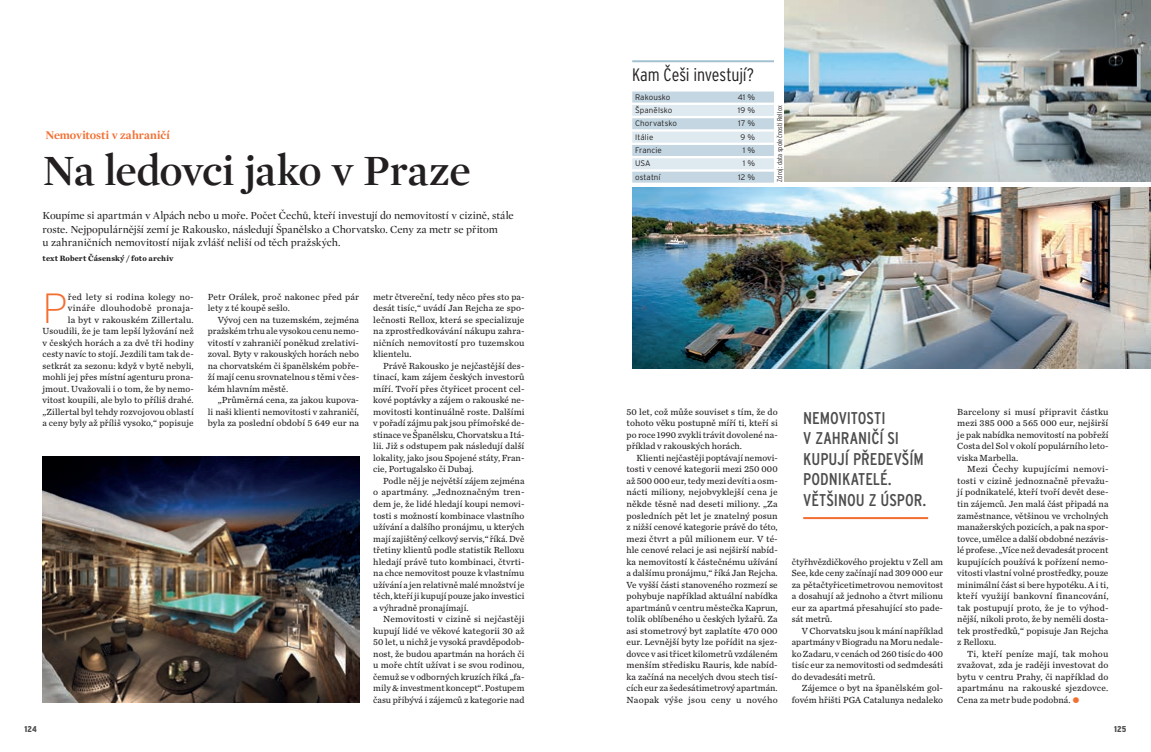
<style>
.page{position:relative;width:1151px;height:752px;background:#fff}
.page>*{position:absolute;margin:0;border:0;box-sizing:border-box;transform-origin:0 0}
.t1{font:600 44px "Mercury Display";letter-spacing:-.015em;color:#231f20}
.t2{font:200 42.1px "Interstate OT";color:#f36e31}
.t3{font:300 condensed 18px "Interstate OT";letter-spacing:-.01em;color:#231f20}
.t4{font:condensed 17px/20.5px "Interstate OT";color:#4b4c4d}
.t5{font:700 12px "Mercury Display";color:#f36e31}
.t6{font:11px/13.5px "Mercury Display";letter-spacing:-.005em;color:#231f20}
.t7{font:9.2px/11.5px "Chronicle Text G3";letter-spacing:.005em;color:#231f20;text-align:justify}
.t8{font:900 condensed 8.5px "Interstate OT";letter-spacing:.015em;color:#4b4c4d}
.t9{font:300 8px "Interstate OT";letter-spacing:.01em;color:#231f20}
.t10{font:700 8px "Chronicle Text G3";letter-spacing:.015em;color:#231f20}
.t11{font:300 condensed 7px "Interstate OT";letter-spacing:.015em;color:#231f20}
.s1{font-family:"Interstate OT";font-weight:700;font-size:16px;color:#f36e31}
</style>
<div class="page">
<img style="left:43px;top:456px;width:316px;height:246px">
<hr style="left:803px;top:517px;width:125px;height:2px;background:#f36e31">
<img style="left:785px;top:0;width:366px;height:181px">
<img style="left:632px;top:187px;width:519px;height:182px">
<hr style="left:632px;top:60px;width:142px;height:2px;background:#a3c2d1">
<div style="left:632px;top:91px;width:142px;height:11px;background:#c3d6e1"></div>
<div style="left:632px;top:105px;width:142px;height:11px;background:#deeaf0"></div>
<div style="left:632px;top:118px;width:142px;height:11px;background:#c3d6e1"></div>
<div style="left:632px;top:131px;width:142px;height:11px;background:#deeaf0"></div>
<div style="left:632px;top:145px;width:142px;height:11px;background:#c3d6e1"></div>
<div style="left:632px;top:158px;width:142px;height:11px;background:#deeaf0"></div>
<div style="left:632px;top:171px;width:142px;height:11px;background:#c3d6e1"></div>
<h3 class="t5" style="left:45px;top:126px;width:126px">Nemovitosti v zahraničí</h3>
<h1 class="t1" style="left:43px;top:139px;width:430px">Na ledovci jako v Praze</h1>
<p class="t6" style="left:43px;top:208px;width:473px">Koupíme si apartmán v Alpách nebo u moře. Počet Čechů, kteří investují do nemovitostí v cizině, stále roste. Nejpopulárnější zemí je Rakousko, následují Španělsko a Chorvatsko. Ceny za metr se přitom<br>u zahraničních nemovitostí nijak zvlášť neliší od těch pražských.</p>
<p class="t10" style="left:43px;top:252px;width:132px">text Robert Čásenský / foto archiv</p>
<h2 class="t2" style="left:43px;top:283px;width:27px">P</h2>
<p class="t7" style="left:43px;top:290px;width:153px;text-align:right">řed lety si rodina kolegy no&shy;vináře dlouhodobě pronaja-<br>la byt v rakouském Zillertalu.<br>Usoudili, že je tam lepší lyžování než v českých horách a za dvě tři hodiny cesty navíc to stojí. Jezdili tam tak de&shy;setkrát za sezonu: když v bytě nebyli, mohli jej přes místní agenturu prona&shy;jmout. Uvažovali i o tom, že by nemo&shy;vitost koupili, ale bylo to příliš drahé. „Zillertal byl tehdy rozvojovou oblastí a ceny byly až příliš vysoko,“ popisuje</p>
<p class="t7" style="left:208px;top:290px;width:153px">Petr Orálek, proč nakonec před pár lety z té koupě sešlo.</p>
<p class="t7" style="left:373px;top:290px;width:153px">metr čtvereční, tedy něco přes sto pa&shy;desát tisíc,“ uvádí Jan Rejcha ze spo&shy;lečnosti Rellox, která se specializuje na zprostředkovávání nákupu zahra&shy;ničních nemovitostí pro tuzemskou klientelu.</p>
<p class="t7" style="left:373px;top:359px;width:153px;text-indent:10px">Právě Rakousko je nejčastější des&shy;tinací, kam zájem českých investorů míří. Tvoří přes čtyřicet procent cel&shy;kové poptávky a zájem o rakouské ne&shy;movitosti kontinuálně roste. Dalšími v pořadí zájmu pak jsou přímořské de&shy;stinace ve Španělsku, Chorvatsku a Itá&shy;lii. Již s odstupem pak následují další lokality, jako jsou Spojené státy, Fran&shy;cie, Portugalsko či Dubaj.</p>
<p class="t7" style="left:373px;top:474px;width:153px;text-indent:10px">Podle něj je největší zájem zejména o apartmány. „Jednoznačným tren&shy;dem je, že lidé hledají koupi nemovi&shy;tosti s možností kombinace vlastního užívání a dalšího pronájmu, u kterých mají zajištěný celkový servis,“ říká. Dvě třetiny klientů podle statistik Relloxu hledají právě tuto kombinaci, čtvrti&shy;na chce nemovitost pouze k vlastnímu užívání a jen relativně malé množství je těch, kteří ji kupují pouze jako investici a výhradně pronajímají.</p>
<p class="t7" style="left:373px;top:612px;width:153px;text-indent:10px">Nemovitosti v cizině si nejčastěji kupují lidé ve věkové kategorii 30 až 50 let, u nichž je vysoká pravděpodob&shy;nost, že budou apartmán na horách či u moře chtít užívat i se svou rodinou, čemuž se v odborných kruzích říká „fa&shy;mily &amp; investment koncept“. Postupem času přibývá i zájemců z kategorie nad</p>
<p class="t7" style="left:208px;top:313px;width:153px;text-indent:10px">Vývoj cen na tuzemském, zejména pražském trhu ale vysokou cenu nemo&shy;vitostí v zahraničí poněkud zrelativi&shy;zoval. Byty v rakouských horách nebo na chorvatském či španělském pobře&shy;ží mají cenu srovnatelnou s těmi v čes&shy;kém hlavním městě.</p>
<p class="t7" style="left:208px;top:394px;width:153px;text-indent:10px">„Průměrná cena, za jakou kupova&shy;li naši klienti nemovitosti v zahraničí, byla za poslední období 5 649 eur na</p>
<h3 class="t3" style="left:632px;top:63px;width:123px">Kam Češi investují?</h3>
<p class="t9" style="left:635px;top:92px;width:37px">Rakousko</p>
<p class="t9" style="left:738px;top:92px;width:19px">41 %</p>
<p class="t9" style="left:635px;top:105px;width:39px">Španělsko</p>
<p class="t9" style="left:738px;top:105px;width:19px">19 %</p>
<p class="t9" style="left:635px;top:119px;width:43px">Chorvatsko</p>
<p class="t9" style="left:738px;top:119px;width:18px">17 %</p>
<p class="t9" style="left:635px;top:132px;width:20px">Itálie</p>
<p class="t9" style="left:740px;top:132px;width:16px">9 %</p>
<p class="t9" style="left:635px;top:145px;width:28px">Francie</p>
<p class="t9" style="left:743px;top:145px;width:14px">1 %</p>
<p class="t9" style="left:635px;top:159px;width:17px">USA</p>
<p class="t9" style="left:743px;top:159px;width:14px">1 %</p>
<p class="t9" style="left:635px;top:172px;width:27px">ostatní</p>
<p class="t9" style="left:738px;top:172px;width:18px">12 %</p>
<p class="t11" style="left:776px;top:181px;width:78px;rotate:-90deg">Zdroj: data společnosti Rellox</p>
<p class="t7" style="left:627px;top:405px;width:153px">50 let, což může souviset s tím, že do tohoto věku postupně míří ti, kteří si po roce 1990 zvykli trávit dovolené na&shy;příklad v rakouských horách.</p>
<p class="t7" style="left:627px;top:451px;width:153px;text-indent:10px">Klienti nejčastěji poptávají nemovi&shy;tosti v cenové kategorii mezi 250 000 až 500 000 eur, tedy mezi devíti a osm&shy;nácti miliony, nejobvyklejší cena je někde těsně nad deseti miliony. „Za posledních pět let je znatelný posun z nižší cenové kategorie právě do této, mezi čtvrt a půl milionem eur. V té&shy;hle cenové relaci je asi nejširší nabíd&shy;ka nemovitostí k částečnému užívání a dalšímu pronájmu,“ říká Jan Rejcha.<br>Ve vyšší části stanoveného rozmezí se pohybuje například aktuální nabídka apartmánů v centru městečka Kaprun, tolik oblíbeného u českých lyžařů. Za asi stometrový byt zaplatíte 470 000 eur. Levnější byty lze pořídit na sjez&shy;dovce v asi třicet kilometrů vzdáleném menším středisku Rauris, kde nabíd&shy;ka začíná na necelých dvou stech tisí&shy;cích eur za šedesátimetrový apartmán.<br>Naopak výše jsou ceny u nového</p>
<h3 class="t4" style="left:803px;top:407px;width:125px">NEMOVITOSTI<br>V ZAHRANIČÍ SI<br>KUPUJÍ PŘEDEVŠÍM<br>PODNIKATELÉ.<br>VĚTŠINOU Z ÚSPOR.</h3>
<p class="t7" style="left:792px;top:555px;width:153px">čtyřhvězdičkového projektu v Zell am See, kde ceny začínají nad 309 000 eur za pětačtyřicetimetrovou nemovitost a dosahují až jednoho a čtvrt milionu eur za apartmá přesahující sto pade&shy;sát metrů.</p>
<p class="t7" style="left:792px;top:624px;width:153px;text-indent:10px">V Chorvatsku jsou k mání například apartmány v Biogradu na Moru nedale&shy;ko Zadaru, v cenách od 260 tisíc do 400 tisíc eur za nemovitosti od sedmdesáti do devadesáti metrů.</p>
<p class="t7" style="left:792px;top:681px;width:153px;text-align:right">Zájemce o byt na španělském gol&shy;fovém hřišti PGA Catalunya nedaleko</p>
<p class="t7" style="left:957px;top:405px;width:153px">Barcelony si musí připravit částku mezi 385 000 a 565 000 eur, nejširší je pak nabídka nemovitostí na pobřeží Costa del Sol v okolí populárního leto&shy;viska Marbella.</p>
<p class="t7" style="left:957px;top:463px;width:153px;text-indent:10px">Mezi Čechy kupujícími nemovi&shy;tosti v cizině jednoznačně převažu&shy;jí podnikatelé, kteří tvoří devět dese&shy;tin zájemců. Jen malá část připadá na zaměstnance, většinou ve vrcholných manažerských pozicích, a pak na spor&shy;tovce, umělce a další obdobné nezávis&shy;lé profese. „Více než devadesát procent kupujících používá k pořízení nemo&shy;vitosti vlastní volné prostředky, pouze minimální část si bere hypotéku. A i ti, kteří využijí bankovní financování, tak postupují proto, že je to výhod&shy;nější, nikoli proto, že by neměli dosta&shy;tek prostředků,“ popisuje Jan Rejcha z Relloxu.</p>
<p class="t7" style="left:957px;top:647px;width:153px;text-indent:10px">Ti, kteří peníze mají, tak mohou zvažovat, zda je raději investovat do bytu v centru Prahy, či například do apartmánu na rakouské sjezdovce.<br>Cena za metr bude podobná. <span class="s1">•</span></p>
<p class="t8" style="left:25px;top:723px;width:14px">124</p>
<p class="t8" style="left:1114px;top:723px;width:14px">125</p>
</div>
